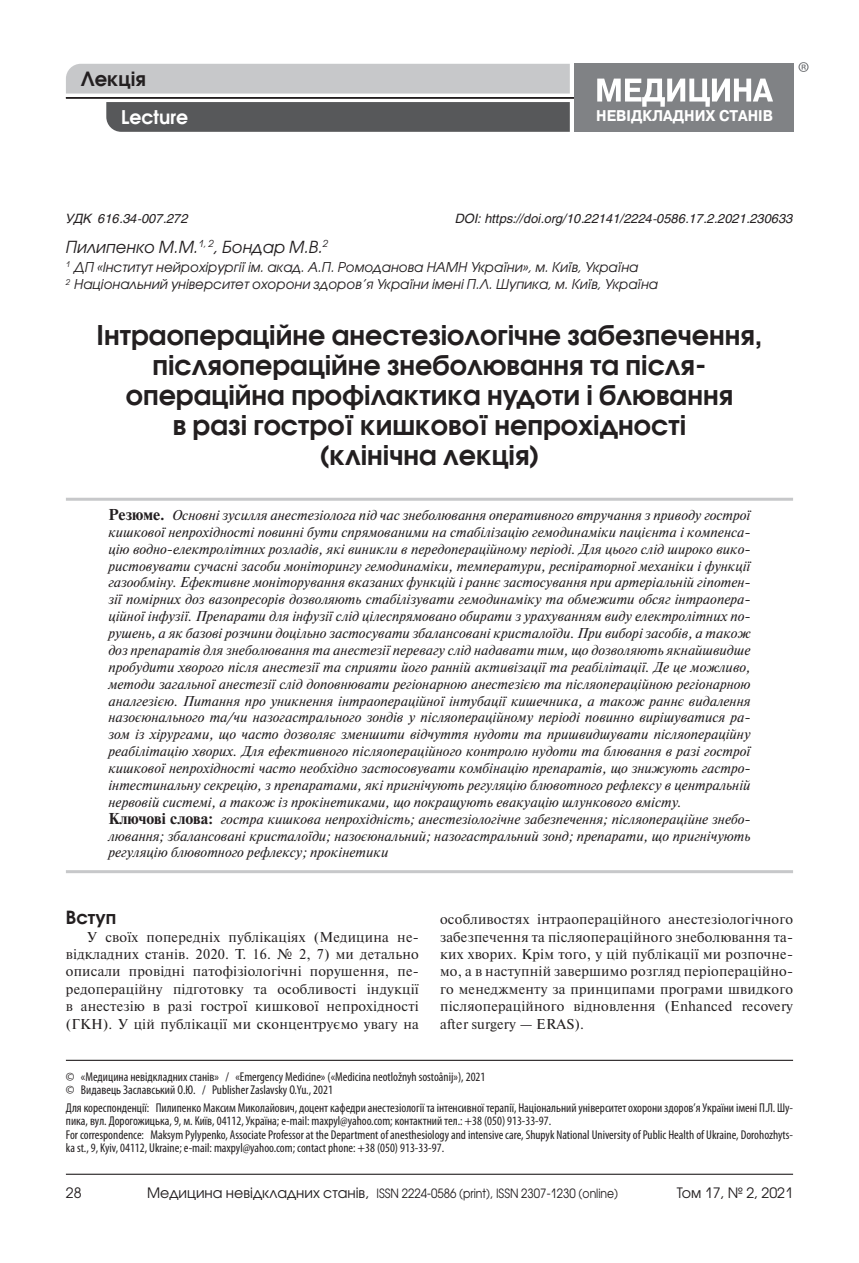
<style>
.page{position:relative;width:859px;height:1263px;background:#fff}
.page>*{position:absolute;margin:0;border:0;box-sizing:border-box;transform-origin:0 0}
.Заглавие{font:700 27px/30px "Avant Garde Gothic C";color:#231f20;text-align:center}
.t1{font:700 19.5px "Avant Garde Gothic C";color:#231f20}
.t2{font:700 18.75px "Avant Garde Gothic C";color:#fff}
.Загл__I_ур{font:700 18px "Avant Garde Gothic C";color:#231f20}
.Автор{font:italic 16.5px "Avant Garde Gothic C";color:#231f20}
.t3{font:700 15.45px "Pragmatica";color:#fff;scale:.92 1}
.Резюме_верх{font:italic 14.25px/16.8px "Newton C";color:#231f20;text-align:justify}
.Текст{font:14.25px/17.4px "Newton C";letter-spacing:.015em;color:#231f20;text-align:justify}
.Резюме_низ{font:italic 14.25px/16.8px "Newton C";color:#231f20;text-align:justify}
.t4{font:14.25px "Avant Garde Gothic C";color:#231f20}
.Автор_II{font:italic 13.5px "Avant Garde Gothic C";color:#231f20}
.Для_кореспонденции{font:condensed 12.75px/13.5px "Myriad Pro";color:#231f20}
.Копирайт{font:condensed 12.75px "Myriad Pro";color:#231f20}
.УДК_DOI{font:italic 12.75px "Helios";color:#231f20}
.t5{font:12.75px "Avant Garde Gothic C";color:#231f20;scale:.9 1}
.s1{font-weight:700;font-style:normal;font-size:15.75px}
.s2{font-size:14.25px}
</style>
<div class="page">
<hr style="left:66px;top:1174px;width:727px;height:1px;background:#231f20">
<div style="left:66px;top:64px;width:504px;height:30px;background:#c7c8ca"></div>
<hr style="left:66px;top:97px;width:510px;height:1px;background:#231f20">
<svg style="left:106px;top:102px;width:464px;height:30px"></svg>
<div style="left:574px;top:64px;width:219px;height:68px;background:#808285"></div>
<svg style="left:597px;top:79px;width:176px;height:28px"></svg>
<svg style="left:798px;top:62px;width:11px;height:10px"></svg>
<hr style="left:66px;top:498px;width:727px;height:3px;background:#c7c8ca">
<hr style="left:66px;top:870px;width:727px;height:3px;background:#c7c8ca">
<hr style="left:66px;top:1060px;width:727px;height:1px;background:#231f20">
<h2 class="t1" style="left:81px;top:67px;width:67px">Лекція</h2>
<h3 class="t2" style="left:121px;top:105px;width:69px">Lecture</h3>
<p class="t3" style="left:596px;top:105px;width:194px">НЕВІДКЛАДНИХ СТАНІВ</p>
<p class="УДК_DOI" style="left:66px;top:210px;width:124px">УДК 616.34-007.272</p>
<p class="УДК_DOI" style="left:455px;top:210px;width:339px">DOI: https://doi.org/10.22141/2224-0586.17.2.2021.230633</p>
<p class="Автор" style="left:66px;top:237px;width:264px">Пилипенко М.М.<sup>1,</sup> <sup>2</sup>, Бондар М.В.<sup>2</sup></p>
<p class="Автор_II" style="left:66px;top:259px;width:574px"><sup>1</sup> ДП «Інститут нейрохірургії ім. акад. А.П. Ромоданова НАМН України», м. Київ, Україна</p>
<p class="Автор_II" style="left:66px;top:276px;width:594px"><sup>2</sup> Національний університет охорони здоров’я України імені П.Л. Шупика, м. Київ, Україна</p>
<p class="Заглавие" style="left:96px;top:319px;width:667px">Інтраопераційне анестезіологічне забезпечення, післяопераційне знеболювання та після&shy;операційна профілактика нудоти і блювання<br>в разі гострої кишкової непрохідності<br>(клінічна лекція)</p>
<p class="Резюме_верх" style="left:108px;top:507px;width:644px"><span class="s1">Резюме.</span> Основні зусилля анестезіолога під час знеболювання оперативного втручання з приводу гострої кишкової непрохідності повинні бути спрямованими на стабілізацію гемодинаміки пацієнта і компенса&shy;цію водно-електролітних розладів, які виникли в передопераційному періоді. Для цього слід широко вико&shy;ристовувати сучасні засоби моніторингу гемодинаміки, температури, респіраторної механіки і функції газообміну. Ефективне моніторування вказаних функцій і раннє застосування при артеріальній гіпотен&shy;зії помірних доз вазопресорів дозволяють стабілізувати гемодинаміку та обмежити обсяг інтраопера&shy;ційної інфузії. Препарати для інфузії слід цілеспрямовано обирати з урахуванням виду електролітних по&shy;рушень, а як базові розчини доцільно застосувати збалансовані кристалоїди. При виборі засобів, а також доз препаратів для знеболювання та анестезії перевагу слід надавати тим, що дозволяють якнайшвидше пробудити хворого після анестезії та сприяти його ранній активізації та реабілітації. Де це можливо, методи загальної анестезії слід доповнювати регіонарною анестезією та післяопераційною регіонарною аналгезією. Питання про уникнення інтраопераційної інтубації кишечника, а також раннє видалення назоєюнального та/чи назогастрального зондів у післяопераційному періоді повинно вирішуватися ра&shy;зом із хірургами, що часто дозволяє зменшити відчуття нудоти та пришвидшувати післяопераційну реабілітацію хворих. Для ефективного післяопераційного контролю нудоти та блювання в разі гострої кишкової непрохідності часто необхідно застосовувати комбінацію препаратів, що знижують гастро&shy;інтестинальну секрецію, з препаратами, які пригнічують регуляцію блювотного рефлексу в центральній нервовій системі, а також із прокінетиками, що покращують евакуацію шлункового вмісту.</p>
<p class="Резюме_низ" style="left:108px;top:810px;width:644px"><span class="s1">Ключові слова:</span> гостра кишкова непрохідність; анестезіологічне забезпечення; післяопераційне знебо&shy;лювання; збалансовані кристалоїди; назоєюнальний; назогастральний зонд; препарати, що пригнічують регуляцію блювотного рефлексу; прокінетики</p>
<p class="Загл__I_ур" style="left:66px;top:906px;width:52px">Вступ</p>
<p class="Текст" style="left:66px;top:928px;width:354px;text-indent:21px">У своїх попередніх публікаціях (Медицина не&shy;відкладних станів. 2020. Т. 16. № 2, 7) ми детально описали провідні патофізіологічні порушення, пе&shy;редопераційну підготовку та особливості індукції в анестезію в разі гострої кишкової непрохідності (ГКН). У цій публікації ми сконцентруємо увагу на</p>
<p class="Текст" style="left:440px;top:910px;width:354px">особливостях інтраопераційного анестезіологічного забезпечення та післяопераційного знеболювання та&shy;ких хворих. Крім того, у цій публікації ми розпочне&shy;мо, а в наступній завершимо розгляд періопераційно&shy;го менеджменту за принципами програми швидкого післяопераційного відновлення (Enhanced recovery after surgery — ERAS).</p>
<p class="Копирайт" style="left:66px;top:1069px;width:421px">© «Медицина невідкладних станів» / «Emergency Medicine» («Medicina neotložnyh sostoânij»), 2021</p>
<p class="Копирайт" style="left:66px;top:1082px;width:268px">© Видавець Заславський О.Ю. / Publisher Zaslavsky O.Yu., 2021</p>
<p class="Для_кореспонденции" style="left:66px;top:1101px;width:729px">Для кореспонденції: Пилипенко Максим Миколайович, доцент кафедри анестезіології та інтенсивної терапії, Національний університет охорони здоров’я України імені П.Л. Шу&shy;пика, вул. Дорогожицька, 9, м. Київ, 04112, Україна; e-mail: maxpyl@yahoo.com; контактний тел.: +38 (050) 913-33-97.</p>
<p class="Для_кореспонденции" style="left:66px;top:1128px;width:729px">For correspondence: Maksym Pylypenko, Associate Professor at the Department of anesthesiology and intensive care, Shupyk National University of Public Health of Ukraine, Dorohozhyts&shy;ka st., 9, Kyiv, 04112, Ukraine; e-mail: maxpyl@yahoo.com; contact phone: +38 (050) 913-33-97.</p>
<p class="t4" style="left:66px;top:1184px;width:17px">28</p>
<p class="t5" style="left:147px;top:1186px;width:525px"><span class="s2">Медицина невідкладних станів,</span> ISSN 2224-0586 (print), ISSN 2307-1230 (online)</p>
<p class="t4" style="left:677px;top:1184px;width:118px">Том 17, № 2, 2021</p>
</div>
